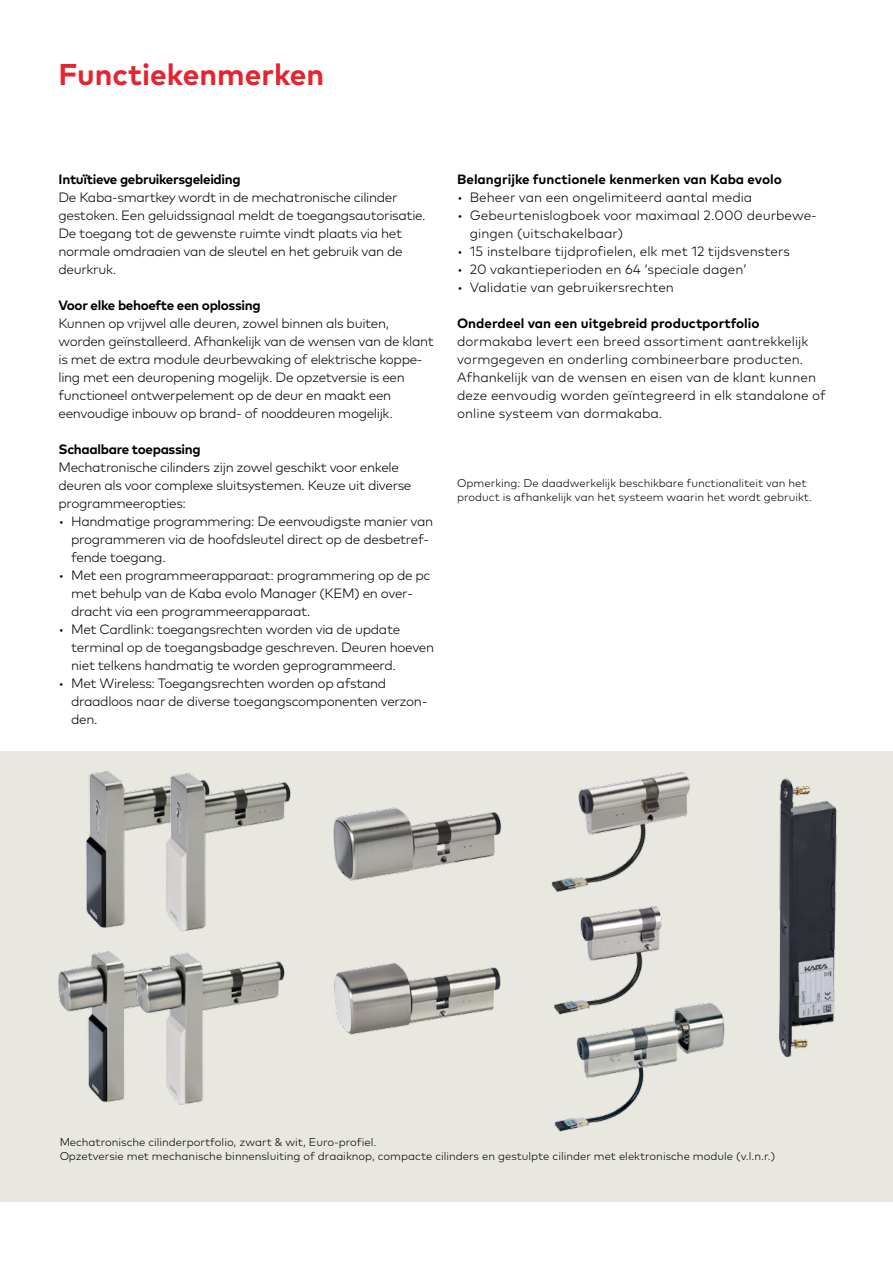
<style>
.page{position:relative;width:893px;height:1263px;background:#fff}
.page>*{position:absolute;margin:0;border:0;box-sizing:border-box;transform-origin:0 0}
.t1{font:700 30px "Mark Pro";color:#e62330}
.t2{font:300 13.5px/18px "Mark Pro";letter-spacing:-.025em;color:#000}
.t3{font:300 13.5px/18px "Mark Pro";color:#000}
.t4{font:700 13.5px "Mark Pro";color:#000}
.t5{font:700 13.5px "Mark Pro";letter-spacing:-.02em;color:#000}
.t6{font:300 11.25px/14.2px "Mark Pro";color:#000}
</style>
<div class="page">
<div style="left:0;top:751px;width:893px;height:450px;background:#e9e8e0"></div>
<img style="left:58px;top:951px;width:64px;height:152px">
<img style="left:86px;top:771px;width:73px;height:157px">
<img style="left:159px;top:773px;width:132px;height:158px">
<img style="left:122px;top:952px;width:163px;height:153px">
<img style="left:333px;top:807px;width:169px;height:74px">
<img style="left:334px;top:963px;width:167px;height:72px">
<img style="left:551px;top:772px;width:139px;height:117px">
<img style="left:554px;top:889px;width:108px;height:95px">
<img style="left:554px;top:984px;width:171px;height:148px">
<img style="left:779px;top:778px;width:58px;height:280px">
<h1 class="t1" style="left:58px;top:52px;width:267px">Functiekenmerken</h1>
<p class="t5" style="left:58px;top:169px;width:184px">Intuïtieve gebruikersgeleiding</p>
<p class="t2" style="left:58px;top:188px;width:369px">De Kaba-smartkey wordt in de mechatronische cilinder gestoken. Een geluidssignaal meldt de toegangsautorisatie.<br>De toegang tot de gewenste ruimte vindt plaats via het normale omdraaien van de sleutel en het gebruik van de deurkruk.</p>
<p class="t5" style="left:58px;top:295px;width:204px">Voor elke behoefte een oplossing</p>
<p class="t2" style="left:58px;top:314px;width:377px">Kunnen op vrijwel alle deuren, zowel binnen als buiten, worden geïnstalleerd. Afhankelijk van de wensen van de klant is met de extra module deurbewaking of elektrische koppe&shy;ling met een deuropening mogelijk. De opzetversie is een functioneel ontwerpelement op de deur en maakt een eenvoudige inbouw op brand- of nooddeuren mogelijk.</p>
<p class="t5" style="left:58px;top:439px;width:144px">Schaalbare toepassing</p>
<p class="t2" style="left:58px;top:458px;width:355px">Mechatronische cilinders zijn zowel geschikt voor enkele deuren als voor complexe sluitsystemen. Keuze uit diverse programmeeropties:</p>
<p class="t2" style="left:71px;top:512px;width:363px;text-indent:-13px">• Handmatige programmering: De eenvoudigste manier van programmeren via de hoofdsleutel direct op de desbetref&shy;fende toegang.</p>
<p class="t2" style="left:71px;top:566px;width:361px;text-indent:-13px">• Met een programmeerapparaat: programmering op de pc met behulp van de Kaba evolo Manager (KEM) en over&shy;dracht via een programmeerapparaat.</p>
<p class="t2" style="left:71px;top:620px;width:364px;text-indent:-13px">• Met Cardlink: toegangsrechten worden via de update terminal op de toegangsbadge geschreven. Deuren hoeven niet telkens handmatig te worden geprogrammeerd.</p>
<p class="t2" style="left:71px;top:674px;width:358px;text-indent:-13px">• Met Wireless: Toegangsrechten worden op afstand draadloos naar de diverse toegangscomponenten verzon&shy;den.</p>
<p class="t4" style="left:457px;top:169px;width:326px">Belangrijke functionele kenmerken van Kaba evolo</p>
<p class="t3" style="left:457px;top:188px;width:297px">• Beheer van een ongelimiteerd aantal media</p>
<p class="t3" style="left:470px;top:206px;width:349px;text-indent:-13px">• Gebeurtenislogboek voor maximaal 2.000 deurbewe&shy;gingen (uitschakelbaar)</p>
<p class="t3" style="left:457px;top:242px;width:334px">• 15 instelbare tijdprofielen, elk met 12 tijdsvensters</p>
<p class="t3" style="left:457px;top:260px;width:291px">• 20 vakantieperioden en 64 ‘speciale dagen’</p>
<p class="t3" style="left:457px;top:278px;width:218px">• Validatie van gebruikersrechten</p>
<p class="t4" style="left:457px;top:313px;width:304px">Onderdeel van een uitgebreid productportfolio</p>
<p class="t3" style="left:457px;top:332px;width:370px">dormakaba levert een breed assortiment aantrekkelijk vormgegeven en onderling combineerbare producten.<br>Afhankelijk van de wensen en eisen van de klant kunnen deze eenvoudig worden geïntegreerd in elk standalone of online systeem van dormakaba.</p>
<p class="t6" style="left:457px;top:475px;width:357px">Opmerking: De daadwerkelijk beschikbare functionaliteit van het product is afhankelijk van het systeem waarin het wordt gebruikt.</p>
<p class="t6" style="left:59px;top:1134px;width:717px">Mechatronische cilinderportfolio, zwart &amp; wit, Euro-profiel.<br>Opzetversie met mechanische binnensluiting of draaiknop, compacte cilinders en gestulpte cilinder met elektronische module (v.l.n.r.)</p>
</div>
